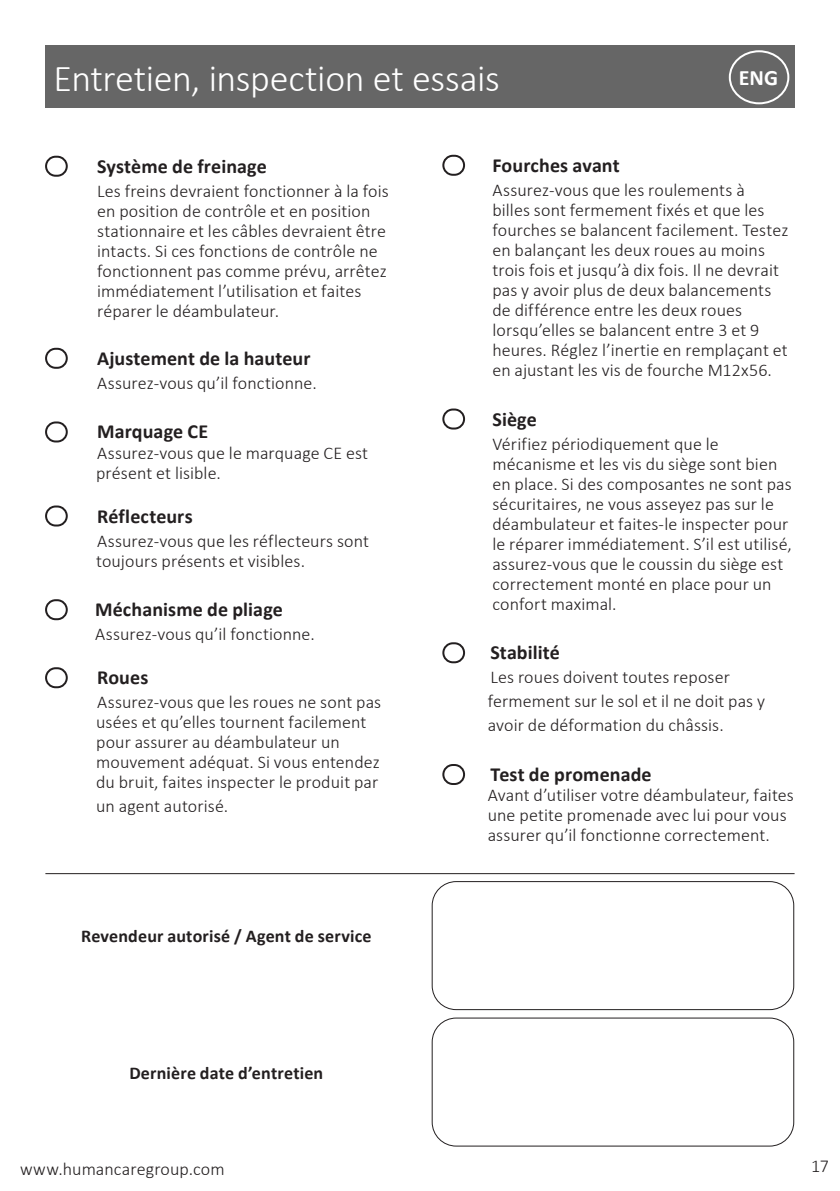
<style>
.page{position:relative;width:840px;height:1191px;background:#fff}
.page>*{position:absolute;margin:0;border:0;box-sizing:border-box;transform-origin:0 0}
.heading_2_-_white{font:300 38px "Calibri";letter-spacing:-.01em;color:#fff}
.warning_text{font:700 22px "Calibri";color:#fff}
.heading_4_black{font:700 20px "Calibri";letter-spacing:.005em;color:#231f20}
.heading_4_black-2{font:300 18px/20px "Calibri";letter-spacing:.005em;color:#231f20}
.warning_text-2{font:700 18px "Calibri";letter-spacing:.01em;color:#231f20}
</style>
<div class="page">
<div style="left:45px;top:46px;width:749px;height:62px;background:#666"></div>
<div style="left:728px;top:50px;width:60px;height:54px;border:2px solid #fff;border-radius:50%"></div>
<hr style="left:45px;top:873px;width:749px;height:1px;background:#231f20">
<div style="left:45px;top:156px;width:23px;height:21px;border:2px solid #231f20;border-radius:9px"></div>
<div style="left:45px;top:348px;width:23px;height:21px;border:2px solid #231f20;border-radius:9px"></div>
<div style="left:45px;top:421px;width:23px;height:21px;border:2px solid #231f20;border-radius:9px"></div>
<div style="left:45px;top:505px;width:23px;height:21px;border:2px solid #231f20;border-radius:9px"></div>
<div style="left:45px;top:599px;width:23px;height:21px;border:2px solid #231f20;border-radius:9px"></div>
<div style="left:45px;top:667px;width:23px;height:21px;border:2px solid #231f20;border-radius:9px"></div>
<div style="left:442px;top:155px;width:23px;height:21px;border:2px solid #231f20;border-radius:9px"></div>
<div style="left:442px;top:408px;width:23px;height:21px;border:2px solid #231f20;border-radius:9px"></div>
<div style="left:442px;top:642px;width:23px;height:21px;border:2px solid #231f20;border-radius:9px"></div>
<div style="left:442px;top:764px;width:23px;height:21px;border:2px solid #231f20;border-radius:9px"></div>
<div style="left:431px;top:881px;width:362px;height:129px;border:1px solid #231f20;border-radius:24px"></div>
<div style="left:431px;top:1017px;width:362px;height:129px;border:1px solid #231f20;border-radius:24px"></div>
<p class="heading_2_-_white" style="left:54px;top:55px;width:447px">Entretien, inspection et essais</p>
<p class="warning_text" style="left:738px;top:62px;width:41px">ENG</p>
<p class="heading_4_black" style="left:97px;top:152px;width:171px">Système de freinage</p>
<p class="heading_4_black-2" style="left:97px;top:181px;width:293px">Les freins devraient fonctionner à la fois en position de contrôle et en position stationnaire et les câbles devraient être intacts. Si ces fonctions de contrôle ne fonctionnent pas comme prévu, arrêtez immédiatement l’utilisation et faites réparer le déambulateur.</p>
<p class="heading_4_black" style="left:97px;top:344px;width:215px">Ajustement de la hauteur</p>
<p class="heading_4_black-2" style="left:97px;top:373px;width:221px">Assurez-vous qu’il fonctionne.</p>
<p class="heading_4_black" style="left:97px;top:418px;width:112px">Marquage CE</p>
<p class="heading_4_black-2" style="left:96px;top:442px;width:273px">Assurez-vous que le marquage CE est présent et lisible.</p>
<p class="heading_4_black" style="left:97px;top:502px;width:97px">Réflecteurs</p>
<p class="heading_4_black-2" style="left:96px;top:530px;width:274px">Assurez-vous que les réflecteurs sont toujours présents et visibles.</p>
<p class="heading_4_black" style="left:95px;top:595px;width:189px">Méchanisme de pliage</p>
<p class="heading_4_black-2" style="left:95px;top:624px;width:221px">Assurez-vous qu’il fonctionne.</p>
<p class="heading_4_black" style="left:97px;top:663px;width:53px">Roues</p>
<p class="heading_4_black-2" style="left:96px;top:692px;width:286px">Assurez-vous que les roues ne sont pas usées et qu’elles tournent facilement pour assurer au déambulateur un mouvement adéquat. Si vous entendez du bruit, faites inspecter le produit par</p>
<p class="heading_4_black-2" style="left:96px;top:796px;width:133px">un agent autorisé.</p>
<p class="warning_text-2" style="left:81px;top:923px;width:291px">Revendeur autorisé / Agent de service</p>
<p class="warning_text-2" style="left:129px;top:1059px;width:195px">Dernière date d’entretien</p>
<p class="heading_4_black" style="left:492px;top:151px;width:129px">Fourches avant</p>
<p class="heading_4_black-2" style="left:492px;top:180px;width:297px">Assurez-vous que les roulements à<br>billes sont fermement fixés et que les fourches se balancent facilement. Testez en balançant les deux roues au moins trois fois et jusqu’à dix fois. Il ne devrait pas y avoir plus de deux balancements de différence entre les deux roues lorsqu’elles se balancent entre 3 et 9 heures. Réglez l’inertie en remplaçant et en ajustant les vis de fourche M12x56.</p>
<p class="heading_4_black" style="left:492px;top:405px;width:46px">Siège</p>
<p class="heading_4_black-2" style="left:492px;top:433px;width:301px">Vérifiez périodiquement que le mécanisme et les vis du siège sont bien en place. Si des composantes ne sont pas sécuritaires, ne vous asseyez pas sur le déambulateur et faites-le inspecter pour le réparer immédiatement. S’il est utilisé, assurez-vous que le coussin du siège est correctement monté en place pour un confort maximal.</p>
<p class="heading_4_black" style="left:490px;top:638px;width:71px">Stabilité</p>
<p class="heading_4_black-2" style="left:487px;top:665px;width:279px;line-height:24px">Les roues doivent toutes reposer fermement sur le sol et il ne doit pas y avoir de déformation du châssis.</p>
<p class="heading_4_black" style="left:490px;top:760px;width:163px">Test de promenade</p>
<p class="heading_4_black-2" style="left:487px;top:785px;width:307px">Avant d’utiliser votre déambulateur, faites une petite promenade avec lui pour vous assurer qu’il fonctionne correctement.</p>
<p class="heading_4_black-2" style="left:20px;top:1159px;width:206px">www.humancaregroup.com</p>
<p class="heading_4_black-2" style="left:810px;top:1156px;width:19px">17</p>
</div>
